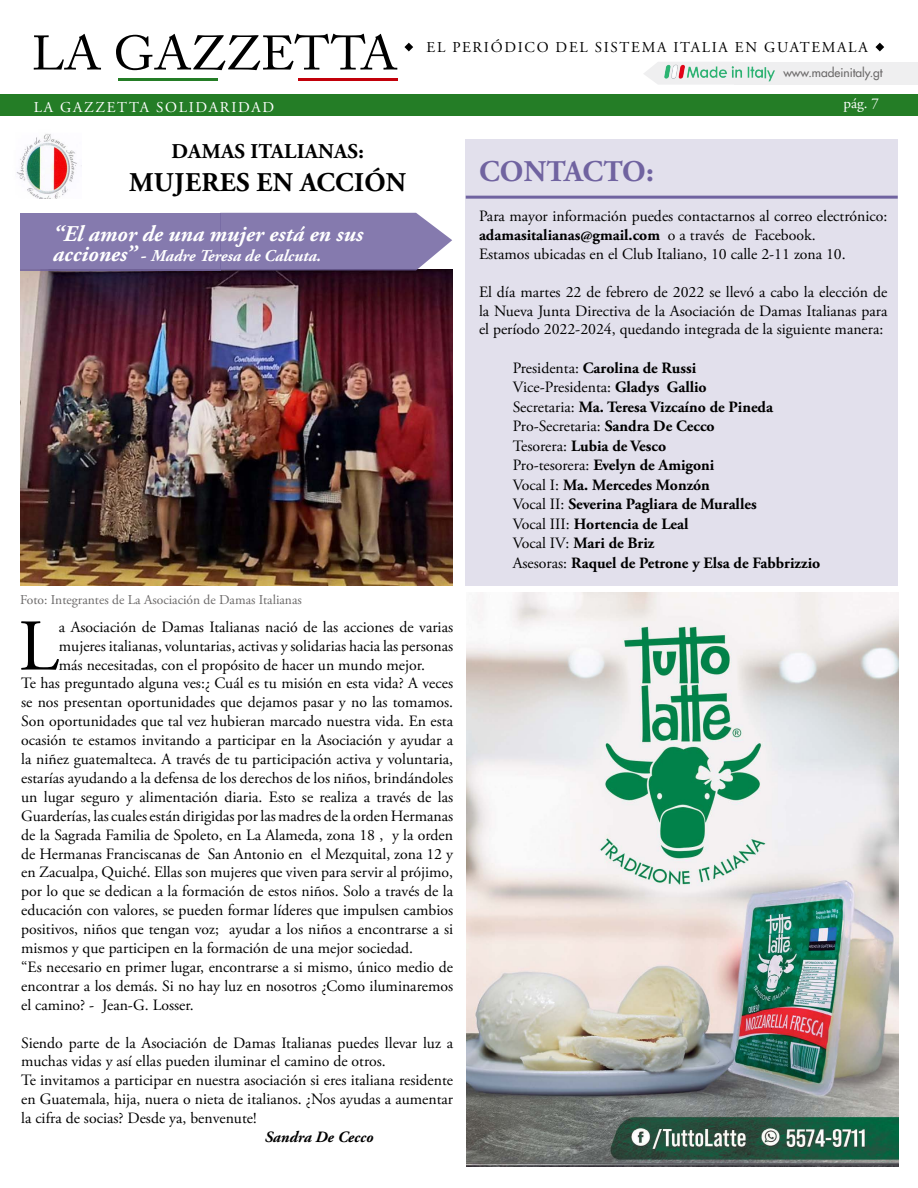
<style>
.page{position:relative;width:918px;height:1188px;background:#fff}
.page>*{position:absolute;margin:0;border:0;box-sizing:border-box;transform-origin:0 0}
.t1{font:72.75px "Adobe Garamond Pro";color:#000}
.t2{font:700 30px "Adobe Garamond Pro";color:#7063a0}
.t3{font:700 27px "Adobe Garamond Pro";letter-spacing:.015em;color:#000}
.t4{font:italic 700 22.5px "Adobe Garamond Pro";color:#fff}
.t5{font:700 21px "Adobe Garamond Pro";letter-spacing:.015em;color:#000}
.t6{font:italic 700 16.5px "Adobe Garamond Pro";color:#fff}
.t7{font:15.75px/18.9px "Adobe Garamond Pro";color:#000}
.t8{font:700 15.75px/19.5px "Adobe Garamond Pro";color:#000}
.t9{font:italic 700 15.75px "Adobe Garamond Pro";color:#000}
.t10{font:15px "Adobe Garamond Pro";letter-spacing:.115em;color:#000}
.t11{font:15px "Adobe Garamond Pro";letter-spacing:.115em;color:#fff}
.t12{font:13.5px "Adobe Garamond Pro";color:#6b6969}
.t13{font:12px "Futura LT";color:#6b6969}
.s1{font-size:22.5px}
.s2{font-style:normal;font-size:18px}
.s3{font-weight:700}
.s4{font-weight:400}
</style>
<div class="page">
<div style="left:466px;top:139px;width:432px;height:447px;background:#e2e0ec"></div>
<div style="left:0;top:94px;width:918px;height:22px;background:#247d26"></div>
<svg style="left:34px;top:34px;width:67px;height:36px"></svg>
<svg style="left:116px;top:34px;width:281px;height:36px"></svg>
<hr style="left:119px;top:78px;width:99px;height:3px;background:#247d26">
<hr style="left:298px;top:78px;width:99px;height:3px;background:#c2000a">
<img style="left:16px;top:134px;width:61px;height:65px">
<hr style="left:466px;top:196px;width:432px;height:3px;background:#7063a0">
<img style="left:20px;top:269px;width:433px;height:317px">
<svg style="left:220px;top:213px;width:232px;height:57px;background:#8d82b3"></svg>
<div style="left:20px;top:213px;width:200px;height:57px;background:#857aae"></div>
<img style="left:466px;top:592px;width:432px;height:575px">
<svg style="left:404px;top:43px;width:9px;height:8px"></svg>
<svg style="left:875px;top:43px;width:9px;height:8px"></svg>
<svg style="left:644px;top:63px;width:13px;height:20px"></svg>
<div style="left:735px;top:62px;width:183px;height:23px;background:#efeff0"></div>
<img style="left:657px;top:62px;width:118px;height:23px">
<p class="t10" style="left:427px;top:38px;width:90px">El perIódico</p>
<p class="t10" style="left:556px;top:38px;width:12px">del</p>
<p class="t10" style="left:595px;top:38px;width:12px">sistema</p>
<p class="t10" style="left:673px;top:38px;width:11px">italia</p>
<p class="t10" style="left:735px;top:38px;width:55px">en Guatemala</p>
<p class="t13" style="left:783px;top:64px;width:101px">www.madeinitaly.gt</p>
<p class="t11" style="left:34px;top:98px;width:85px">La Gazzetta</p>
<p class="t11" style="left:156px;top:98px;width:12px">solida</p>
<p class="t11" style="left:220px;top:98px;width:23px">ridad</p>
<p class="t11" style="left:844px;top:94px;width:37px">pág. 7</p>
<h3 class="t5" style="left:171px;top:139px;width:194px">DAMAS ITALIANAS:</h3>
<h3 class="t3" style="left:129px;top:166px;width:279px">MUJERES EN ACCIÓN</h3>
<h3 class="t4" style="left:53px;top:221px;width:312px">“El amor de una mujer está en sus</h3>
<p class="t6" style="left:53px;top:246px;width:270px"><span class="s1">acciones”</span> <span class="s2">-</span> Madre Teresa de Calcuta.</p>
<p class="t12" style="left:20px;top:591px;width:283px">Foto: Integrantes de La Asociación de Damas Italianas</p>
<h1 class="t1" style="left:19px;top:603px;width:42px">L</h1>
<p class="t7" style="left:59px;top:618px;width:396px">a Asociación de Damas Italianas nació de las acciones de varias</p>
<p class="t7" style="left:59px;top:637px;width:396px">mujeres italianas, voluntarias, activas y solidarias hacia las personas</p>
<p class="t7" style="left:59px;top:656px;width:368px">más necesitadas, con el propósito de hacer un mundo mejor.</p>
<p class="t7" style="left:21px;top:675px;width:434px">Te has preguntado alguna ves:¿ Cuál es tu misión en esta vida? A veces</p>
<p class="t7" style="left:21px;top:693px;width:433px">se nos presentan oportunidades que dejamos pasar y no las tomamos.</p>
<p class="t7" style="left:21px;top:712px;width:433px">Son oportunidades que tal vez hubieran marcado nuestra vida. En esta</p>
<p class="t7" style="left:21px;top:731px;width:434px">ocasión te estamos invitando a participar en la Asociación y ayudar a</p>
<p class="t7" style="left:21px;top:750px;width:433px">la niñez guatemalteca. A través de tu participación activa y voluntaria,</p>
<p class="t7" style="left:21px;top:769px;width:434px">estarías ayudando a la defensa de los derechos de los niños, brindándoles</p>
<p class="t7" style="left:21px;top:788px;width:434px">un lugar seguro y alimentación diaria. Esto se realiza a través de las</p>
<p class="t7" style="left:21px;top:807px;width:433px">Guarderías, las cuales están dirigidas por las madres de la orden Hermanas</p>
<p class="t7" style="left:21px;top:826px;width:433px">de la Sagrada Familia de Spoleto, en La Alameda, zona 18 , y la orden</p>
<p class="t7" style="left:21px;top:845px;width:433px">de Hermanas Franciscanas de San Antonio en el Mezquital, zona 12 y</p>
<p class="t7" style="left:21px;top:864px;width:434px">en Zacualpa, Quiché. Ellas son mujeres que viven para servir al prójimo,</p>
<p class="t7" style="left:21px;top:882px;width:434px">por lo que se dedican a la formación de estos niños. Solo a través de la</p>
<p class="t7" style="left:21px;top:901px;width:433px">educación con valores, se pueden formar líderes que impulsen cambios</p>
<p class="t7" style="left:21px;top:920px;width:434px">positivos, niños que tengan voz; ayudar a los niños a encontrarse a si</p>
<p class="t7" style="left:21px;top:939px;width:393px">mismos y que participen en la formación de una mejor sociedad.</p>
<p class="t7" style="left:21px;top:958px;width:433px">“Es necesario en primer lugar, encontrarse a si mismo, único medio de</p>
<p class="t7" style="left:21px;top:977px;width:433px">encontrar a los demás. Si no hay luz en nosotros ¿Como iluminaremos</p>
<p class="t7" style="left:21px;top:996px;width:174px">el camino? - Jean-G. Losser.</p>
<p class="t7" style="left:21px;top:1034px;width:434px">Siendo parte de la Asociación de Damas Italianas puedes llevar luz a muchas vidas y así ellas pueden iluminar el camino de otros.<br>Te invitamos a participar en nuestra asociación si eres italiana residente en Guatemala, hija, nuera o nieta de italianos. ¿Nos ayudas a aumentar la cifra de socias? Desde ya, benvenute!</p>
<p class="t9" style="left:265px;top:1128px;width:110px">Sandra De Cecco</p>
<h2 class="t2" style="left:479px;top:154px;width:43px">Contacto</h2>
<h2 class="t2" style="left:646px;top:154px;width:9px">:</h2>
<p class="t7" style="left:479px;top:207px;width:410px">Para mayor información puedes contactarnos al correo electrónico: <span class="s3">adamasitalianas@gmail.com</span> o a través de Facebook.<br>Estamos ubicadas en el Club Italiano, 10 calle 2-11 zona 10.</p>
<p class="t7" style="left:479px;top:283px;width:410px;text-align:justify">El día martes 22 de febrero de 2022 se llevó a cabo la elección de la Nueva Junta Directiva de la Asociación de Damas Italianas para el período 2022-2024, quedando integrada de la siguiente manera:</p>
<p class="t8" style="left:513px;top:358px;width:309px"><span class="s4">Presidenta:</span> Carolina de Russi<br><span class="s4">Vice-Presidenta:</span> Gladys Gallio<br><span class="s4">Secretaria:</span> Ma. Teresa Vizcaíno de Pineda <span class="s4">Pro-Secretaria:</span> Sandra De Cecco<br><span class="s4">Tesorera:</span> Lubia de Vesco<br><span class="s4">Pro-tesorera:</span> Evelyn de Amigoni<br><span class="s4">Vocal I:</span> Ma. Mercedes Monzón<br><span class="s4">Vocal II:</span> Severina Pagliara de Muralles<br><span class="s4">Vocal III:</span> Hortencia de Leal<br><span class="s4">Vocal IV:</span> Mari de Briz<br><span class="s4">Asesoras:</span> Raquel de Petrone y Elsa de Fabbrizzio</p>
</div>
